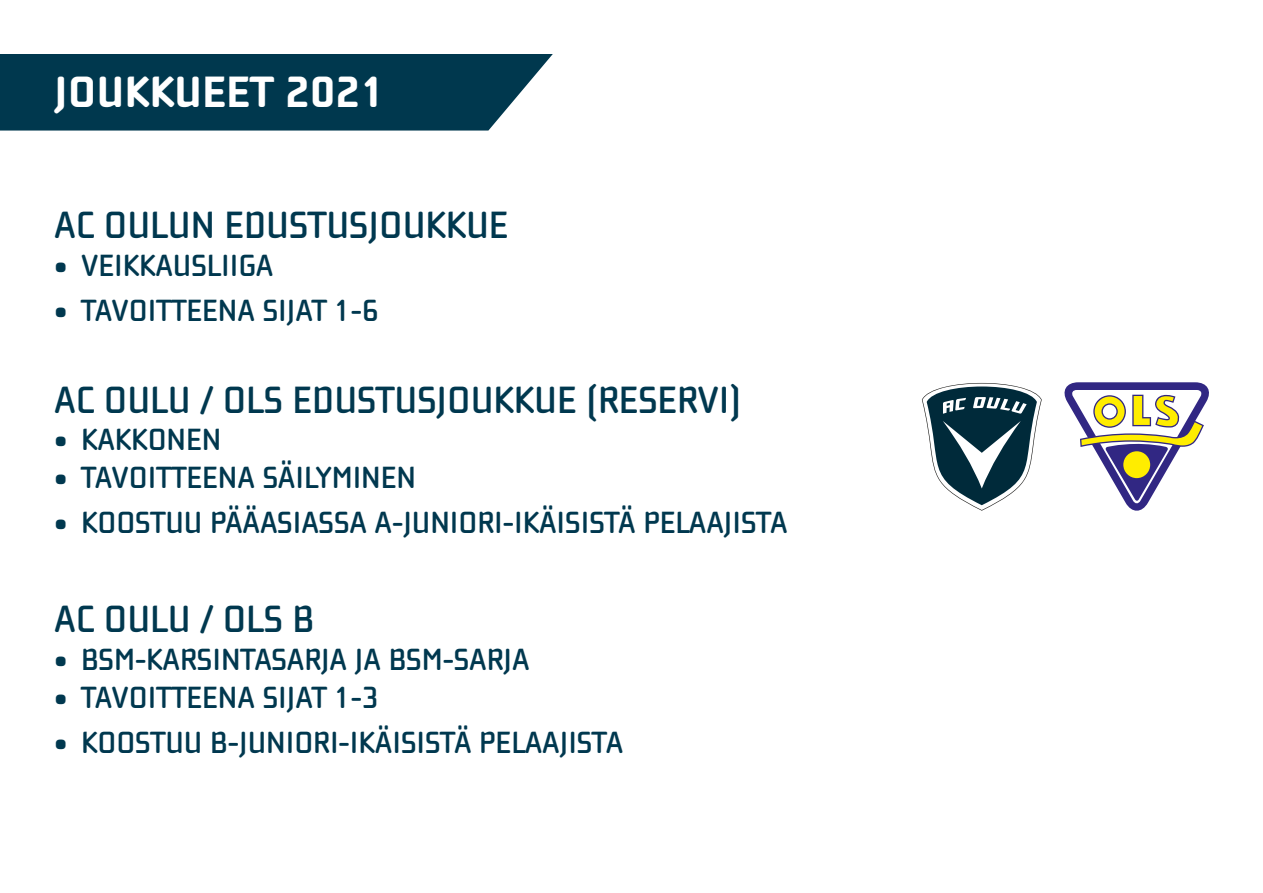
<style>
.page{position:relative;width:1263px;height:893px;background:#fff}
.page>*{position:absolute;margin:0;border:0;box-sizing:border-box;transform-origin:0 0}
.t1{font:800 45px "Cholla Wide OT";color:#fff}
.t2{font:700 39px "Cholla Wide OT";color:#00384f}
.t3{font:700 31.5px "Cholla Wide OT";color:#00384f}
</style>
<div class="page">
<svg style="left:0;top:54px;width:553px;height:77px;background:#104459"></svg>
<svg style="left:1064px;top:382px;width:145px;height:129px"></svg>
<svg style="left:922px;top:382px;width:120px;height:129px"></svg>
<h1 class="t1" style="left:54px;top:68px;width:333px">JOUKKUEET 2021</h1>
<p class="t2" style="left:54px;top:204px;width:456px">AC OULUN EDUSTUSJOUKKUE</p>
<p class="t3" style="left:54px;top:248px;width:221px">• VEIKKAUSLIIGA</p>
<p class="t3" style="left:54px;top:293px;width:326px">• TAVOITTEENA SIJAT 1-6</p>
<p class="t2" style="left:54px;top:379px;width:689px">AC OULU / OLS EDUSTUSJOUKKUE (RESERVI)</p>
<p class="t3" style="left:54px;top:423px;width:169px">• KAKKONEN</p>
<p class="t3" style="left:54px;top:461px;width:364px">• TAVOITTEENA SÄILYMINEN</p>
<p class="t3" style="left:54px;top:506px;width:735px">• KOOSTUU PÄÄASIASSA A-JUNIORI-IKÄISISTÄ PELAAJISTA</p>
<p class="t2" style="left:54px;top:598px;width:262px">AC OULU / OLS B</p>
<p class="t3" style="left:54px;top:643px;width:477px">• BSM-KARSINTASARJA JA BSM-SARJA</p>
<p class="t3" style="left:54px;top:680px;width:326px">• TAVOITTEENA SIJAT 1-3</p>
<p class="t3" style="left:54px;top:725px;width:571px">• KOOSTUU B-JUNIORI-IKÄISISTÄ PELAAJISTA</p>
</div>
